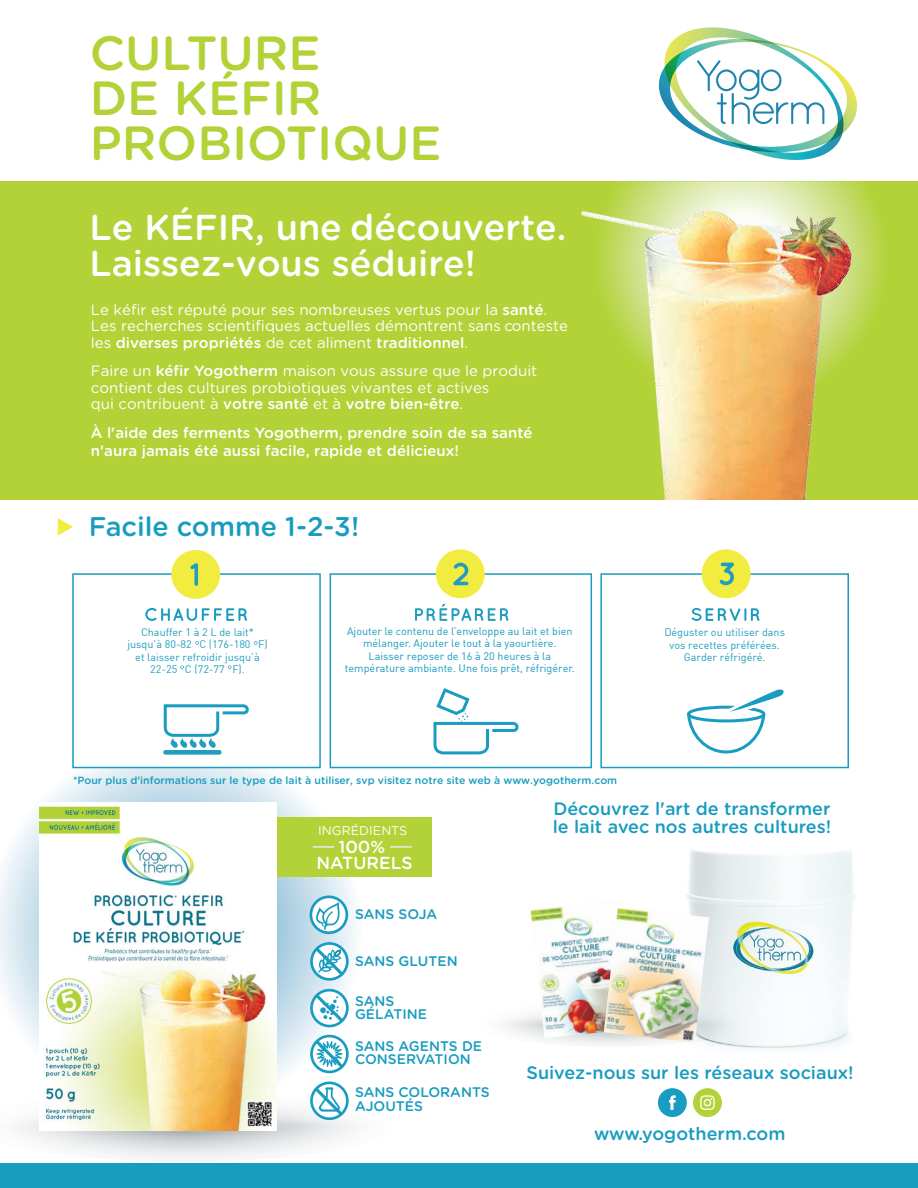
<style>
.page{position:relative;width:918px;height:1188px;background:#fff}
.page>*{position:absolute;margin:0;border:0;box-sizing:border-box;transform-origin:0 0}
.t1{font:500 48px/45px "Gotham Rounded";color:#b3d238}
.t2{font:500 36px/36px "Gotham Rounded";color:#fff}
.t3{font:500 27px "Gotham Rounded";color:#189cc0}
.t4{font:500 18px "Gotham Rounded";color:#189cc0}
.t5{font:500 17.4px/15.8px "Gotham Rounded";color:#fff;text-align:center}
.t6{font:15px/16.5px "Gotham Rounded";color:#fff}
.t7{font:500 15px/18px "Gotham Rounded";color:#fff}
.t8{font:500 13.95px/13.4px "Gotham Rounded";color:#189cc0}
.t9{font:12.6px "Gotham Rounded";color:#fff}
.t10{font:10.8px/12.3px "DIN";color:#189cc0;text-align:center}
.t11{font:10.8px/12.3px "DIN";color:#219ebe;text-align:center}
.t12{font:500 10.5px "Gotham Rounded";color:#189cc0}
.s1{font-weight:500}
</style>
<div class="page">
<svg style="left:504px;top:1016px;width:145px;height:30px"></svg>
<img style="left:531px;top:907px;width:73px;height:131px">
<div style="left:0;top:181px;width:918px;height:318px;background:#b3d238"></div>
<svg style="left:615px;top:181px;width:269px;height:147px"></svg>
<img style="left:686px;top:850px;width:169px;height:199px">
<svg style="left:0;top:641px;width:462px;height:441px"></svg>
<div style="left:256px;top:818px;width:176px;height:59px;background:#b3d238"></div>
<hr style="left:313px;top:846px;width:21px;height:2px;background:#e6e7e9">
<hr style="left:391px;top:846px;width:20px;height:2px;background:#e6e7e9">
<svg style="left:658px;top:27px;width:199px;height:133px"></svg>
<img style="left:40px;top:802px;width:237px;height:280px">
<div style="left:0;top:1163px;width:918px;height:25px;background:#189cc0"></div>
<svg style="left:58px;top:518px;width:15px;height:18px"></svg>
<div style="left:658px;top:1088px;width:29px;height:29px;background:#189cc0;border-radius:50%"></div>
<svg style="left:669px;top:1095px;width:7px;height:15px"></svg>
<div style="left:693px;top:1088px;width:29px;height:29px;background:#b3d238;border-radius:50%"></div>
<svg style="left:700px;top:1095px;width:15px;height:15px"></svg>
<div style="left:330px;top:573px;width:262px;height:195px;border:2px solid #189cc0"></div>
<div style="left:600px;top:573px;width:249px;height:195px;border:2px solid #189cc0"></div>
<div style="left:73px;top:574px;width:247px;height:194px;background:#fff"></div>
<div style="left:72px;top:573px;width:249px;height:195px;border:2px solid #189cc0"></div>
<svg style="left:145px;top:608px;width:102px;height:13px"></svg>
<svg style="left:415px;top:604px;width:94px;height:17px"></svg>
<svg style="left:163px;top:704px;width:86px;height:44px"></svg>
<div style="left:163px;top:750px;width:59px;height:5px;background:#219ebe;border-radius:2px"></div>
<svg style="left:432px;top:686px;width:87px;height:70px"></svg>
<svg style="left:687px;top:689px;width:97px;height:65px"></svg>
<div style="left:171px;top:550px;width:49px;height:49px;background:#f1ec3f;border-radius:50%"></div>
<div style="left:436px;top:549px;width:49px;height:49px;background:#f1ec3f;border-radius:50%"></div>
<div style="left:702px;top:549px;width:49px;height:49px;background:#f1ec3f;border-radius:50%"></div>
<svg style="left:190px;top:563px;width:8px;height:23px"></svg>
<svg style="left:453px;top:563px;width:15px;height:22px"></svg>
<svg style="left:720px;top:563px;width:14px;height:22px"></svg>
<img style="left:582px;top:194px;width:283px;height:305px">
<svg style="left:310px;top:895px;width:38px;height:39px"></svg>
<svg style="left:310px;top:942px;width:39px;height:39px"></svg>
<svg style="left:310px;top:1035px;width:39px;height:38px"></svg>
<svg style="left:310px;top:989px;width:39px;height:38px"></svg>
<svg style="left:18px;top:1082px;width:336px;height:79px"></svg>
<img style="left:604px;top:907px;width:105px;height:136px">
<svg style="left:692px;top:608px;width:68px;height:13px"></svg>
<svg style="left:254px;top:641px;width:4px;height:4px"></svg>
<svg style="left:195px;top:641px;width:4px;height:4px"></svg>
<svg style="left:228px;top:665px;width:4px;height:4px"></svg>
<svg style="left:180px;top:665px;width:4px;height:4px"></svg>
<h1 class="t1" style="left:90px;top:29px;width:354px">CULTURE<br>DE KÉFIR<br>PROBIOTIQUE</h1>
<h2 class="t2" style="left:90px;top:208px;width:479px">Le KÉFIR, une découverte.<br>Laissez-vous séduire!</h2>
<p class="t6" style="left:91px;top:301px;width:479px">Le kéfir est réputé pour ses nombreuses vertus pour la <span class="s1">santé</span>.<br>Les recherches scientifiques actuelles démontrent sans conteste les <span class="s1">diverses propriétés</span> de cet aliment <span class="s1">traditionnel</span>.</p>
<p class="t6" style="left:91px;top:362px;width:448px">Faire un <span class="s1">kéfir Yogotherm</span> maison vous assure que le produit contient des cultures probiotiques vivantes et actives<br>qui contribuent à <span class="s1">votre santé</span> et à <span class="s1">votre bien-être</span>.</p>
<p class="t7" style="left:91px;top:423px;width:443px">À l'aide des ferments Yogotherm, prendre soin de sa santé n'aura jamais été aussi facile, rapide et délicieux!</p>
<h3 class="t3" style="left:89px;top:507px;width:272px">Facile comme 1-2-3!</h3>
<p class="t11" style="left:127px;top:626px;width:142px">Chauffer 1 à 2 L de lait* jusqu’à 80-82 C (176-180 F) et laisser refroidir jusqu’à<br>22-25 C (72-77 F).</p>
<p class="t10" style="left:345px;top:625px;width:231px">Ajouter le contenu de l’enveloppe au lait et bien mélanger. Ajouter le tout à la yaourtière.<br>Laisser reposer de 16 à 20 heures à la température ambiante. Une fois prêt, réfrigérer.</p>
<p class="t12" style="left:73px;top:773px;width:546px">*Pour plus d'informations sur le type de lait à utiliser, svp visitez notre site web à www.yogotherm.com</p>
<p class="t11" style="left:664px;top:626px;width:122px">Déguster ou utiliser dans vos recettes préférées.<br>Garder réfrigéré.</p>
<p class="t4" style="left:553px;top:796px;width:279px">Découvrez l'art de transformer</p>
<p class="t9" style="left:318px;top:822px;width:91px">INGRÉDIENTS</p>
<p class="t4" style="left:553px;top:814px;width:280px">le lait avec nos autres cultures!</p>
<p class="t5" style="left:316px;top:838px;width:98px">100%<br>NATURELS</p>
<p class="t8" style="left:355px;top:907px;width:84px">SANS SOJA</p>
<p class="t8" style="left:355px;top:954px;width:104px">SANS GLUTEN</p>
<p class="t8" style="left:355px;top:994px;width:74px">SANS<br>GÉLATINE</p>
<p class="t8" style="left:355px;top:1038px;width:129px">SANS AGENTS DE<br>CONSERVATION</p>
<p class="t8" style="left:355px;top:1085px;width:136px">SANS COLORANTS<br>AJOUTÉS</p>
<p class="t4" style="left:526px;top:1060px;width:329px">Suivez-nous sur les réseaux sociaux!</p>
<p class="t4" style="left:594px;top:1120px;width:193px">www.yogotherm.com</p>
</div>
